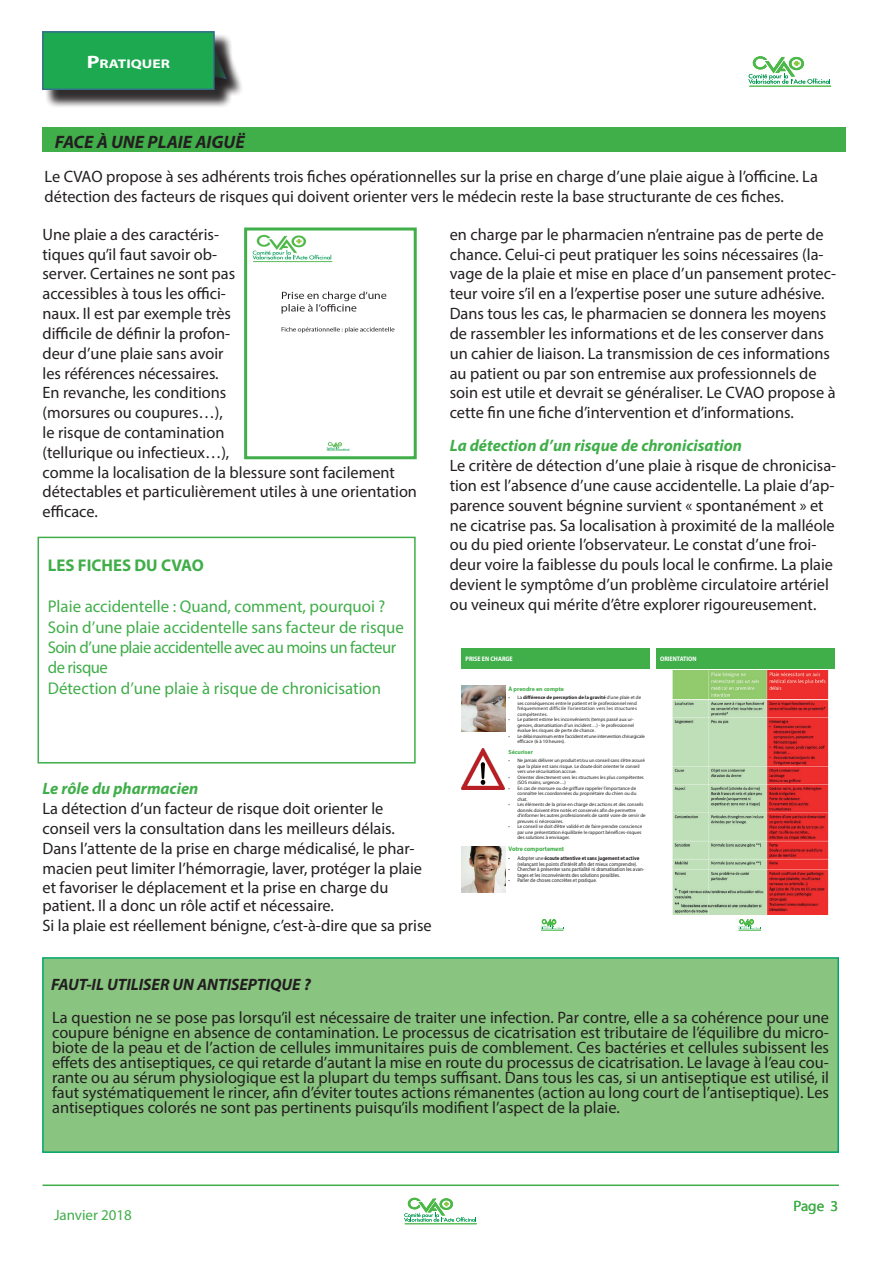
<style>
.page{position:relative;width:893px;height:1263px;background:#fff}
.page>*{position:absolute;margin:0;border:0;box-sizing:border-box;transform-origin:0 0}
.t1{font:italic 700 18px "Myriad Pro";color:#231f20}
.t2{font:16.95px "Myriad Pro";color:#40ae49}
.t3{font:16.95px/20.4px "Myriad Pro";letter-spacing:-.03em;color:#40ae49}
.t4{font:700 16.95px "Myriad Pro";color:#40ae49}
.t5{font:16.5px/19.8px "Myriad Pro";color:#231f20}
.t6{font:italic 700 16.5px "Myriad Pro";color:#40ae49}
.t7{font:italic 700 16.5px "Myriad Pro";color:#231f20}
.t8{font:15px "Myriad Pro";color:#40ae49}
.t9{font:700 12.6px "Myriad Pro";color:#fff;scale:1.23 1}
.t10{font:700 6.6px "Myriad Pro";color:#40ae49;scale:.91 1}
.t11{font:700 6.6px "Myriad Pro";color:#fff;scale:.91 1}
.t12{font:700 6.6px "Myriad Pro";color:#fff;scale:.91 1}
.t13{font:700 5.85px "Myriad Pro";color:#40ae49}
.t14{font:5.55px/5.4px "Myriad Pro";color:#231f20;scale:.91 1}
.t15{font:4.95px/5.4px "Myriad Pro";color:#231f20}
.t16{font:4.95px/5.4px "Myriad Pro";letter-spacing:.035em;color:#231f20}
.t17{font:4.95px/5.4px "Myriad Pro";letter-spacing:-.03em;color:#231f20}
.s1{font-size:18px}
.s2{font-weight:700}
</style>
<div class="page">
<svg style="left:404px;top:1197px;width:72px;height:25px"></svg>
<hr style="left:405px;top:1223px;width:72px;height:1px;background:#4cb848">
<div style="left:198px;top:46px;width:46px;height:51px;background:#231f20;opacity:.75"></div>
<div style="left:45px;top:33px;width:188px;height:76px;background:#231f20;opacity:.75"></div>
<div style="left:43px;top:32px;width:171px;height:57px;background:#1ca950"></div>
<div style="left:42px;top:31px;width:173px;height:59px;border:2px solid #337289"></div>
<svg style="left:748px;top:56px;width:82px;height:28px"></svg>
<hr style="left:749px;top:86px;width:82px;height:1px;background:#4cb848">
<div style="left:42px;top:127px;width:804px;height:24px;background:#40ae49"></div>
<hr style="left:43px;top:1184px;width:796px;height:2px;background:#40ae49">
<svg style="left:541px;top:919px;width:23px;height:12px"></svg>
<div style="left:461px;top:648px;width:189px;height:20px;background:#40ae49"></div>
<svg style="left:738px;top:919px;width:24px;height:12px"></svg>
<div style="left:656px;top:648px;width:179px;height:20px;background:#40ae49"></div>
<img style="left:461px;top:686px;width:45px;height:45px">
<img style="left:461px;top:749px;width:43px;height:41px">
<img style="left:462px;top:846px;width:44px;height:46px">
<img style="left:672px;top:670px;width:156px;height:244px">
<div style="left:38px;top:537px;width:378px;height:226px;border:2px solid #40ae49"></div>
<img style="left:252px;top:234px;width:143px;height:217px">
<div style="left:244px;top:227px;width:173px;height:232px;border:3px solid #40ae49"></div>
<div style="left:43px;top:958px;width:795px;height:194px;background:#89c480"></div>
<div style="left:42px;top:957px;width:797px;height:196px;border:2px solid #00a66c"></div>
<p class="t9" style="left:87px;top:55px;width:69px"><span class="s1">P</span>RATIQUER</p>
<p class="t1" style="left:55px;top:130px;width:191px">FACE À UNE PLAIE AIGUË</p>
<p class="t5" style="left:45px;top:167px;width:775px">Le CVAO propose à ses adhérents trois fiches opérationnelles sur la prise en charge d’une plaie aigue à l’officine. La détection des facteurs de risques qui doivent orienter vers le médecin reste la base structurante de ces fiches.</p>
<p class="t5" style="left:43px;top:224px;width:376px">Une plaie a des caractéris-<br>tiques qu’il faut savoir ob-<br>server. Certaines ne sont pas<br>accessibles à tous les offici-<br>naux. Il est par exemple très<br>difficile de définir la profon-<br>deur d’une plaie sans avoir<br>les références nécessaires.<br>En revanche, les conditions<br>(morsures ou coupures…),<br>le risque de contamination<br>(tellurique ou infectieux…),<br>comme la localisation de la blessure sont facilement détectables et particulièrement utiles à une orientation efficace.</p>
<p class="t5" style="left:450px;top:224px;width:388px">en charge par le pharmacien n’entraine pas de perte de chance. Celui-ci peut pratiquer les soins nécessaires (la&shy;vage de la plaie et mise en place d’un pansement protec&shy;teur voire s’il en a l’expertise poser une suture adhésive.</p>
<p class="t5" style="left:450px;top:303px;width:387px">Dans tous les cas, le pharmacien se donnera les moyens de rassembler les informations et de les conserver dans un cahier de liaison. La transmission de ces informations au patient ou par son entremise aux professionnels de soin est utile et devrait se généraliser. Le CVAO propose à cette fin une fiche d’intervention et d’informations.</p>
<p class="t6" style="left:450px;top:435px;width:294px">La détection d’un risque de chronicisation</p>
<p class="t5" style="left:450px;top:455px;width:388px">Le critère de détection d’une plaie à risque de chronicisa&shy;tion est l’absence d’une cause accidentelle. La plaie d’ap&shy;parence souvent bégnine survient « spontanément » et ne cicatrise pas. Sa localisation à proximité de la malléole ou du pied oriente l’observateur. Le constat d’une froi&shy;deur voire la faiblesse du pouls local le confirme. La plaie devient le symptôme d’un problème circulatoire artériel ou veineux qui mérite d’être explorer rigoureusement.</p>
<p class="t4" style="left:48px;top:554px;width:158px">LES FICHES DU CVAO</p>
<p class="t2" style="left:48px;top:596px;width:339px">Plaie accidentelle : Quand, comment, pourquoi ?</p>
<p class="t2" style="left:48px;top:616px;width:358px">Soin d’une plaie accidentelle sans facteur de risque</p>
<p class="t3" style="left:48px;top:637px;width:350px">Soin d’une plaie accidentelle avec au moins un facteur de risque</p>
<p class="t2" style="left:48px;top:678px;width:335px">Détection d’une plaie à risque de chronicisation</p>
<p class="t11" style="left:466px;top:654px;width:53px">PRISE EN CHARGE</p>
<p class="t12" style="left:660px;top:654px;width:42px">ORIENTATION</p>
<p class="t13" style="left:508px;top:685px;width:57px">À prendre en compte</p>
<p class="t16" style="left:517px;top:695px;width:125px;text-indent:-9px">• La <span class="s2">différence de perception de la gravité</span> d’une plaie et de ses conséquences entre le patient et le professionnel rend fréquemment difficile l’orientation vers les structures compétentes.</p>
<p class="t15" style="left:517px;top:717px;width:118px;text-align:justify;text-indent:-9px">• Le patient estime les inconvénients (temps passé aux ur&shy;gences, dramatisation d’un incident…) - le professionnel évalue les risques de perte de chance.</p>
<p class="t17" style="left:517px;top:733px;width:129px;text-indent:-9px">• Le délai maximum entre l’accident et une intervention chirurgicale efficace (6 à 10 heures).</p>
<p class="t6" style="left:43px;top:778px;width:157px">Le rôle du pharmacien</p>
<p class="t5" style="left:43px;top:798px;width:381px">La détection d’un facteur de risque doit orienter le conseil vers la consultation dans les meilleurs délais.<br>Dans l’attente de la prise en charge médicalisé, le phar&shy;macien peut limiter l’hémorragie, laver, protéger la plaie et favoriser le déplacement et la prise en charge du</p>
<p class="t5" style="left:43px;top:896px;width:293px">patient. Il a donc un rôle actif et nécessaire.</p>
<p class="t5" style="left:43px;top:915px;width:391px">Si la plaie est réellement bénigne, c’est-à-dire que sa prise</p>
<p class="t13" style="left:508px;top:748px;width:26px">Sécuriser</p>
<p class="t15" style="left:517px;top:758px;width:129px;text-indent:-9px">• Ne jamais délivrer un produit et/ou un conseil sans s’être assuré que la plaie est sans risque. Le doute doit orienter le conseil vers une sécurisation accrue.</p>
<p class="t15" style="left:517px;top:774px;width:128px;text-indent:-9px">• Orienter directement vers les structures les plus compétentes (SOS mains, urgence…)</p>
<p class="t15" style="left:517px;top:785px;width:121px;text-align:justify;text-indent:-9px">• En cas de morsure ou de griffure rappeler l’importance de connaître les coordonnées du propriétaire du chien ou du chat.</p>
<p class="t15" style="left:517px;top:802px;width:130px;text-indent:-9px">• Les éléments de la prise en charge des actions et des conseils donnés doivent être notés et conservés afin de permettre d’informer les autres professionnels de santé voire de servir de preuves si nécessaires.</p>
<p class="t15" style="left:517px;top:824px;width:126px;text-indent:-9px">• Le conseil se doit d’être validé et de faire prendre conscience par une présentation équilibrée le rapport bénéfices-risques des solutions à envisager.</p>
<p class="t10" style="left:508px;top:844px;width:63px">Votre comportement</p>
<p class="t14" style="left:517px;top:856px;width:135px;text-indent:-9px">• Adopter une <span class="s2">écoute attentive et sans jugement et active </span>(relançant les points d’intérêt afin det mieux comprendre).</p>
<p class="t14" style="left:517px;top:867px;width:141px;text-indent:-9px">• Chercher à présenter sans partialité ni dramatisation les avan&shy;tages et les inconvénients des solutions possibles.</p>
<p class="t14" style="left:508px;top:878px;width:99px">• Parler de choses concrètes et pratique.</p>
<p class="t7" style="left:51px;top:974px;width:261px">FAUT-IL UTILISER UN ANTISEPTIQUE ?</p>
<p class="t5" style="left:52px;top:1010px;width:778px;line-height:15px;text-align:justify">La question ne se pose pas lorsqu’il est nécessaire de traiter une infection. Par contre, elle a sa cohérence pour une coupure bénigne en absence de contamination. Le processus de cicatrisation est tributaire de l’équilibre du micro&shy;biote de la peau et de l’action de cellules immunitaires puis de comblement. Ces bactéries et cellules subissent les effets des antiseptiques, ce qui retarde d’autant la mise en route du processus de cicatrisation. Le lavage à l’eau cou&shy;rante ou au sérum physiologique est la plupart du temps suffisant. Dans tous les cas, si un antiseptique est utilisé, il faut systématiquement le rincer, afin d’éviter toutes actions rémanentes (action au long court de l’antiseptique). Les antiseptiques colorés ne sont pas pertinents puisqu’ils modifient l’aspect de la plaie.</p>
<p class="t8" style="left:54px;top:1206px;width:80px">Janvier 2018</p>
<p class="t8" style="left:793px;top:1197px;width:46px">Page 3</p>
</div>
